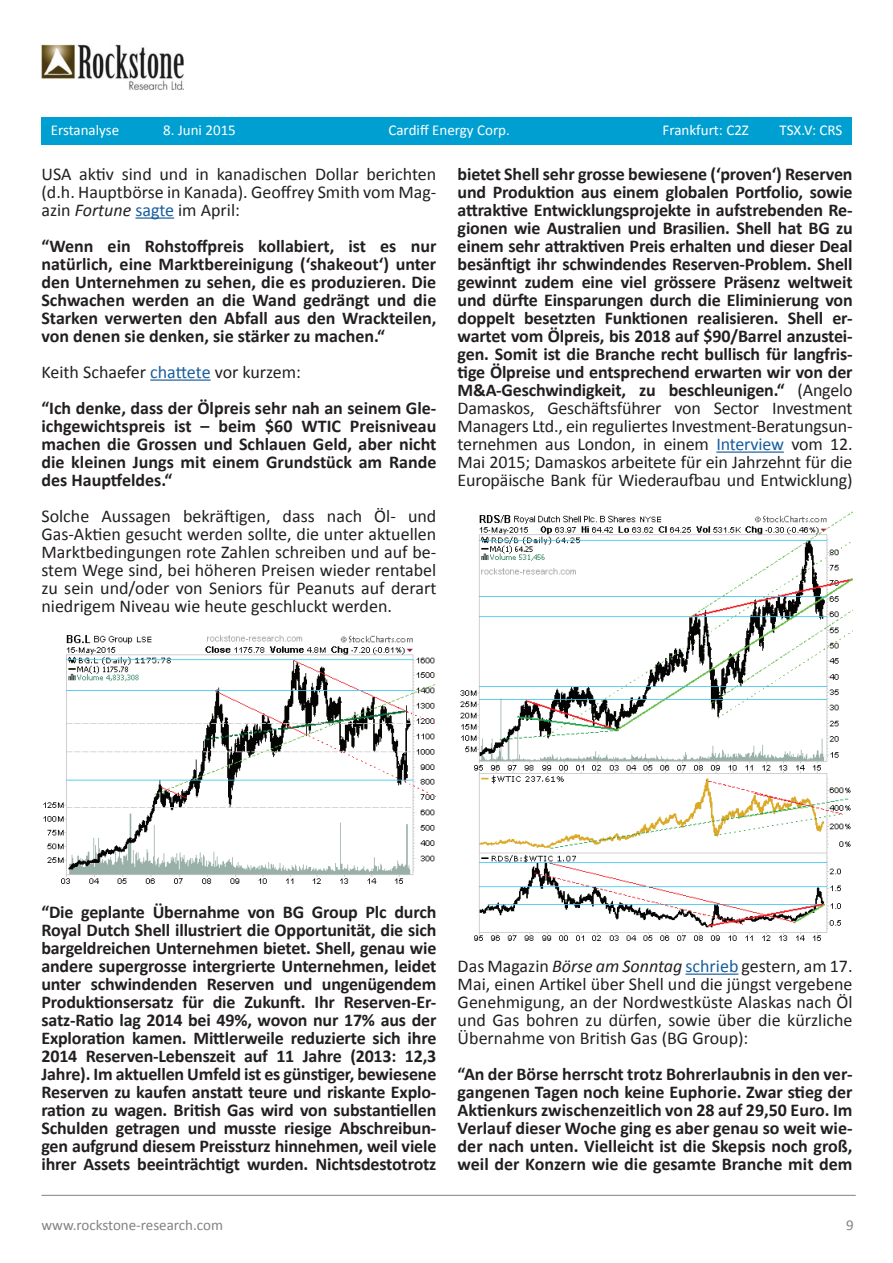
<style>
.page{position:relative;width:893px;height:1263px;background:#fff}
.page>*{position:absolute;margin:0;border:0;box-sizing:border-box;transform-origin:0 0}
.t1{font:700 18px/18px "Calibri";color:#231f20;text-align:justify}
.t2{font:18px/18px "Calibri";color:#231f20;text-align:justify}
.t3{font:15px "Calibri";color:#fff}
.t4{font:15px "Calibri";color:#808285}
.s1{font-style:italic}
.s2{color:#175d9e}
.s3{font-weight:400}
.s4{font-weight:400;color:#175d9e}
</style>
<div class="page">
<hr style="left:135px;top:217px;width:39px;height:2px;background:#175d9e">
<hr style="left:150px;top:379px;width:61px;height:2px;background:#175d9e">
<hr style="left:716px;top:451px;width:68px;height:2px;background:#175d9e">
<hr style="left:685px;top:973px;width:53px;height:2px;background:#175d9e">
<img style="left:41px;top:44px;width:143px;height:46px">
<div style="left:41px;top:117px;width:810px;height:28px;background:#009fd1"></div>
<hr style="left:41px;top:1195px;width:815px;height:1px;background:#808285">
<img style="left:43px;top:635px;width:393px;height:249px">
<img style="left:460px;top:512px;width:393px;height:429px">
<p class="t3" style="left:51px;top:120px;width:70px">Erstanalyse</p>
<p class="t3" style="left:163px;top:120px;width:74px">8. Juni 2015</p>
<p class="t3" style="left:388px;top:120px;width:123px">Cardiff Energy Corp.</p>
<p class="t3" style="left:662px;top:120px;width:88px">Frankfurt: C2Z</p>
<p class="t3" style="left:779px;top:120px;width:64px">TSX.V: CRS</p>
<p class="t2" style="left:41px;top:165px;width:396px">USA aktiv sind und in kanadischen Dollar berichten (d.h. Hauptbörse in Kanada). Geoffrey Smith vom Mag&shy;azin <span class="s1">Fortune</span> <span class="s2">sagte</span> im April:</p>
<p class="t1" style="left:41px;top:237px;width:396px">“Wenn ein Rohstoffpreis kollabiert, ist es nur natürlich, eine Marktbereinigung (‘shakeout‘) unter den Unternehmen zu sehen, die es produzieren. Die Schwachen werden an die Wand gedrängt und die Starken verwerten den Abfall aus den Wrackteilen, von denen sie denken, sie stärker zu machen.“</p>
<p class="t1" style="left:41px;top:354px;width:396px;line-height:36px"><span class="s3">Keith Schaefer</span> <span class="s4">chattete</span> <span class="s3">vor kurzem:<br></span>“Ich denke, dass der Ölpreis sehr nah an seinem Gle-</p>
<p class="t1" style="left:41px;top:417px;width:396px">ichgewichtspreis ist – beim $60 WTIC Preisniveau machen die Grossen und Schlauen Geld, aber nicht die kleinen Jungs mit einem Grundstück am Rande des Hauptfeldes.“</p>
<p class="t2" style="left:41px;top:507px;width:396px">Solche Aussagen bekräftigen, dass nach Öl- und Gas-Aktien gesucht werden sollte, die unter aktuellen Marktbedingungen rote Zahlen schreiben und auf be&shy;stem Wege sind, bei höheren Preisen wieder rentabel zu sein und/oder von Seniors für Peanuts auf derart niedrigem Niveau wie heute geschluckt werden.</p>
<p class="t1" style="left:458px;top:165px;width:397px">bietet Shell sehr grosse bewiesene (‘proven‘) Reserven und Produktion aus einem globalen Portfolio, sowie attraktive Entwicklungsprojekte in aufstrebenden Re&shy;gionen wie Australien und Brasilien. Shell hat BG zu einem sehr attraktiven Preis erhalten und dieser Deal besänftigt ihr schwindendes Reserven-Problem. Shell gewinnt zudem eine viel grössere Präsenz weltweit und dürfte Einsparungen durch die Eliminierung von doppelt besetzten Funktionen realisieren. Shell er&shy;wartet vom Ölpreis, bis 2018 auf $90/Barrel anzustei&shy;gen. Somit ist die Branche recht bullisch für langfris&shy;tige Ölpreise und entsprechend erwarten wir von der M&amp;A-Geschwindigkeit, zu beschleunigen.“ <span class="s3">(Angelo Damaskos, Geschäftsführer von Sector Investment Managers Ltd., ein reguliertes Investment-Beratungsun&shy;ternehmen aus London, in einem</span> <span class="s4">Interview</span> <span class="s3">vom 12.<br>Mai 2015; Damaskos arbeitete für ein Jahrzehnt für die Europäische Bank für Wiederaufbau und Entwicklung)</span></p>
<p class="t1" style="left:41px;top:903px;width:397px">“Die geplante Übernahme von BG Group Plc durch Royal Dutch Shell illustriert die Opportunität, die sich bargeldreichen Unternehmen bietet. Shell, genau wie andere supergrosse intergrierte Unternehmen, leidet unter schwindenden Reserven und ungenügendem Produktionsersatz für die Zukunft. Ihr Reserven-Er&shy;satz-Ratio lag 2014 bei 49%, wovon nur 17% aus der Exploration kamen. Mittlerweile reduzierte sich ihre 2014 Reserven-Lebenszeit auf 11 Jahre (2013: 12,3<br>Jahre). Im aktuellen Umfeld ist es günstiger, bewiesene Reserven zu kaufen anstatt teure und riskante Explo&shy;ration zu wagen. British Gas wird von substantiellen Schulden getragen und musste riesige Abschreibun&shy;gen aufgrund diesem Preissturz hinnehmen, weil viele ihrer Assets beeinträchtigt wurden. Nichtsdestotrotz</p>
<p class="t2" style="left:458px;top:957px;width:396px">Das Magazin <span class="s1">Börse am Sonntag</span> <span class="s2">schrieb</span> gestern, am 17.<br>Mai, einen Artikel über Shell und die jüngst vergebene Genehmigung, an der Nordwestküste Alaskas nach Öl und Gas bohren zu dürfen, sowie über die kürzliche Übernahme von British Gas (BG Group):</p>
<p class="t1" style="left:458px;top:1065px;width:396px">“An der Börse herrscht trotz Bohrerlaubnis in den ver&shy;gangenen Tagen noch keine Euphorie. Zwar stieg der Aktienkurs zwischenzeitlich von 28 auf 29,50 Euro. Im Verlauf dieser Woche ging es aber genau so weit wie&shy;der nach unten. Vielleicht ist die Skepsis noch groß, weil der Konzern wie die gesamte Branche mit dem</p>
<p class="t4" style="left:41px;top:1215px;width:183px">www.rockstone-research.com</p>
<p class="t4" style="left:846px;top:1215px;width:9px">9</p>
</div>
